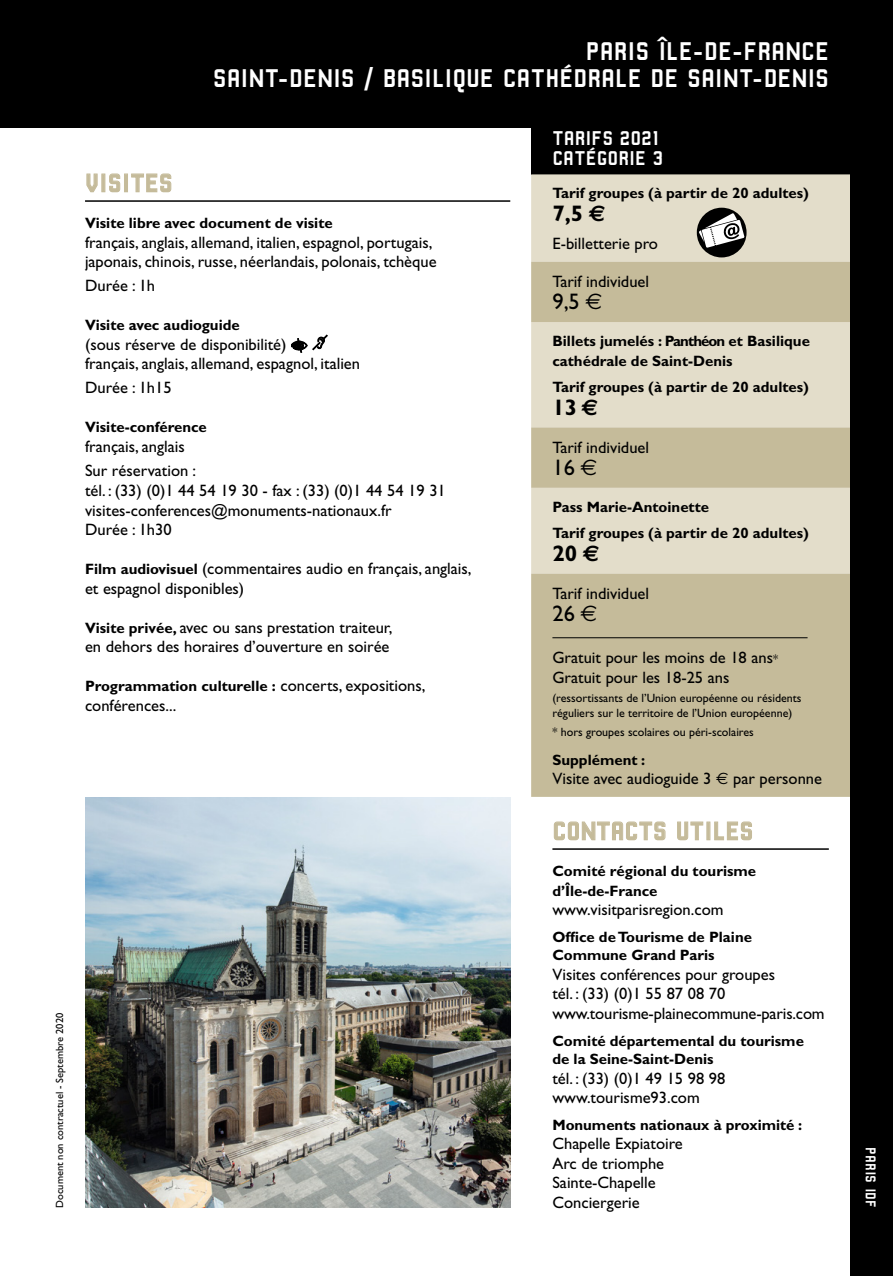
<style>
.page{position:relative;width:893px;height:1276px;background:#fff}
.page>*{position:absolute;margin:0;border:0;box-sizing:border-box;transform-origin:0 0}
.monuments_bandeau_20{font:27px/27px "Robust CMN";letter-spacing:-.005em;color:#fff;text-align:right}
.sous-titre_2016{font:27px "Robust CMN";color:#c5bb9a}
.prix_2016{font:700 22.5px "Gill Sans";color:#000}
.prix_2016-2{font:22.5px "Gill Sans";color:#000}
.titre_tableau{font:21px/19.5px "Robust CMN";color:#fff}
.sur_reservation_espa{font:16.5px/19.5px "Gill Sans";color:#000}
.intertitre_2016{font:16.5px/19.8px "Gill Sans";color:#000}
.intertitre_2016-2{font:700 15px/19.5px "Gill Sans";color:#000}
.t1{font:15px "Robust CMN";color:#fff}
.info_tarif_2016{font:12px/15px "Gill Sans";color:#000}
.t2{font:10.5px "Gill Sans";color:#000}
.s1{font-weight:700;font-size:15px}
.s2{font-weight:400;font-size:16.5px}
.s3{font-family:"Euro Sans"}
.s4{font-size:12px}
</style>
<div class="page">
<img style="left:85px;top:797px;width:425px;height:411px">
<hr style="left:85px;top:200px;width:425px;height:2px;background:#000">
<svg style="left:86px;top:173px;width:12px;height:20px"></svg>
<div style="left:101px;top:173px;width:4px;height:19px;border:1px solid #c5bb9a"></div>
<svg style="left:109px;top:173px;width:12px;height:20px"></svg>
<div style="left:124px;top:173px;width:4px;height:19px;border:1px solid #c5bb9a"></div>
<svg style="left:131px;top:173px;width:41px;height:20px"></svg>
<svg style="left:291px;top:338px;width:16px;height:14px"></svg>
<svg style="left:313px;top:335px;width:14px;height:15px"></svg>
<div style="left:531px;top:119px;width:340px;height:55px;background:#000"></div>
<div style="left:531px;top:174px;width:319px;height:88px;background:#e3ddca"></div>
<svg style="left:531px;top:262px;width:319px;height:535px;background:#cfc7ab"></svg>
<div style="left:697px;top:208px;width:49px;height:49px;background:#000;border-radius:50%"></div>
<svg style="left:699px;top:213px;width:45px;height:35px"></svg>
<hr style="left:552px;top:637px;width:255px;height:1px;background:#000">
<hr style="left:552px;top:848px;width:277px;height:2px;background:#000">
<svg style="left:553px;top:821px;width:113px;height:20px"></svg>
<svg style="left:677px;top:821px;width:27px;height:19px"></svg>
<div style="left:706px;top:821px;width:4px;height:19px;border:1px solid #c5bb9a"></div>
<svg style="left:714px;top:821px;width:38px;height:19px"></svg>
<div style="left:850px;top:0;width:43px;height:1276px;background:#000"></div>
<div style="left:0;top:0;width:893px;height:128px;background:#000"></div>
<p class="t2" style="left:54px;top:1208px;width:197px;rotate:-90deg">Document non contractuel - Septembre 2020</p>
<p class="monuments_bandeau_20" style="left:213px;top:37px;width:618px">PARIS ÎLE-DE-FRANCE<br>SAINT-DENIS / BASILIQUE CATHÉDRALE DE SAINT-DENIS</p>
<p class="sous-titre_2016" style="left:85px;top:168px;width:89px">VISITES</p>
<p class="intertitre_2016-2" style="left:85px;top:213px;width:249px">Visite libre avec document de visite</p>
<p class="sur_reservation_espa" style="left:85px;top:233px;width:353px">français, anglais, allemand, italien, espagnol, portugais, japonais, chinois, russe, néerlandais, polonais, tchèque</p>
<p class="sur_reservation_espa" style="left:85px;top:276px;width:72px">Durée : 1h</p>
<p class="intertitre_2016-2" style="left:85px;top:315px;width:156px">Visite avec audioguide</p>
<p class="sur_reservation_espa" style="left:85px;top:335px;width:277px">(sous réserve de disponibilité)<br>français, anglais, allemand, espagnol, italien</p>
<p class="sur_reservation_espa" style="left:85px;top:378px;width:88px">Durée : 1h15</p>
<p class="intertitre_2016-2" style="left:85px;top:418px;width:123px">Visite-conférence</p>
<p class="sur_reservation_espa" style="left:85px;top:437px;width:101px">français, anglais</p>
<p class="sur_reservation_espa" style="left:85px;top:461px;width:362px">Sur réservation :<br>tél. : (33) (0)1 44 54 19 30 - fax : (33) (0)1 44 54 19 31 visites-conferences@monuments-nationaux.fr</p>
<p class="sur_reservation_espa" style="left:85px;top:520px;width:88px">Durée : 1h30</p>
<p class="sur_reservation_espa" style="left:85px;top:559px;width:388px"><span class="s1">Film audiovisuel</span> (commentaires audio en français, anglais, et espagnol disponibles)</p>
<p class="sur_reservation_espa" style="left:85px;top:617px;width:309px"><span class="s1">Visite privée,</span> avec ou sans prestation traiteur, en dehors des horaires d’ouverture en soirée</p>
<p class="intertitre_2016-2" style="left:85px;top:676px;width:342px">Programmation culturelle : <span class="s2">concerts, expositions,</span></p>
<p class="sur_reservation_espa" style="left:85px;top:695px;width:93px">conférences...</p>
<p class="titre_tableau" style="left:552px;top:129px;width:112px">TARIFS 2021<br>CATÉGORIE 3</p>
<p class="intertitre_2016-2" style="left:552px;top:184px;width:258px">Tarif groupes (à partir de 20 adultes)</p>
<p class="prix_2016" style="left:552px;top:200px;width:55px">7,5 <span class="s3">€</span></p>
<p class="sur_reservation_espa" style="left:552px;top:234px;width:107px">E-billetterie pro</p>
<p class="sur_reservation_espa" style="left:552px;top:272px;width:98px">Tarif individuel</p>
<p class="prix_2016-2" style="left:552px;top:289px;width:51px">9,5 <span class="s3">€</span></p>
<p class="intertitre_2016-2" style="left:552px;top:331px;width:259px">Billets jumelés : Panthéon et Basilique cathédrale de Saint-Denis</p>
<p class="intertitre_2016-2" style="left:552px;top:377px;width:258px">Tarif groupes (à partir de 20 adultes)</p>
<p class="prix_2016" style="left:552px;top:394px;width:47px">13<span class="s3">€</span></p>
<p class="sur_reservation_espa" style="left:552px;top:437px;width:98px">Tarif individuel</p>
<p class="prix_2016-2" style="left:552px;top:454px;width:46px">16 <span class="s3">€</span></p>
<p class="intertitre_2016-2" style="left:552px;top:497px;width:158px">Pass Marie-Antoinette</p>
<p class="intertitre_2016-2" style="left:552px;top:523px;width:258px">Tarif groupes (à partir de 20 adultes)</p>
<p class="prix_2016" style="left:552px;top:540px;width:49px">20 <span class="s3">€</span></p>
<p class="sur_reservation_espa" style="left:552px;top:583px;width:98px">Tarif individuel</p>
<p class="prix_2016-2" style="left:552px;top:601px;width:46px">26 <span class="s3">€</span></p>
<p class="sur_reservation_espa" style="left:552px;top:648px;width:227px">Gratuit pour les moins de 18 ans<span class="s4">*</span></p>
<p class="sur_reservation_espa" style="left:552px;top:667px;width:178px">Gratuit pour les 18-25 ans</p>
<p class="info_tarif_2016" style="left:552px;top:690px;width:251px">(ressortissants de l’Union européenne ou résidents réguliers sur le territoire de l’Union européenne)</p>
<p class="info_tarif_2016" style="left:552px;top:725px;width:203px">* hors groupes scolaires ou péri-scolaires</p>
<p class="intertitre_2016-2" style="left:552px;top:750px;width:94px">Supplément :</p>
<p class="sur_reservation_espa" style="left:552px;top:769px;width:271px">Visite avec audioguide 3 <span class="s3">€</span> par personne</p>
<p class="sous-titre_2016" style="left:552px;top:816px;width:202px">CONTACTS UTILES</p>
<p class="intertitre_2016-2" style="left:552px;top:861px;width:205px">Comité régional du tourisme d’Île-de-France</p>
<p class="sur_reservation_espa" style="left:552px;top:900px;width:173px">www.visitparisregion.com</p>
<p class="intertitre_2016-2" style="left:552px;top:927px;width:201px;line-height:18px">Office de Tourisme de Plaine<br>Commune Grand Paris</p>
<p class="intertitre_2016" style="left:552px;top:964px;width:274px">Visites conférences pour groupes<br>tél. : (33) (0)1 55 87 08 70 www.tourisme-plainecommune-paris.com</p>
<p class="intertitre_2016-2" style="left:552px;top:1031px;width:253px;line-height:18px">Comité départemental du tourisme de la Seine-Saint-Denis</p>
<p class="intertitre_2016" style="left:552px;top:1068px;width:174px">tél. : (33) (0)1 49 15 98 98 www.tourisme93.com</p>
<p class="intertitre_2016-2" style="left:552px;top:1115px;width:251px">Monuments nationaux à proximité :</p>
<p class="sur_reservation_espa" style="left:552px;top:1134px;width:132px">Chapelle Expiatoire</p>
<p class="sur_reservation_espa" style="left:552px;top:1153px;width:113px">Arc de triomphe<br>Sainte-Chapelle<br>Conciergerie</p>
<p class="t1" style="left:879px;top:1147px;width:62px;rotate:90deg">PARIS IDF</p>
</div>
